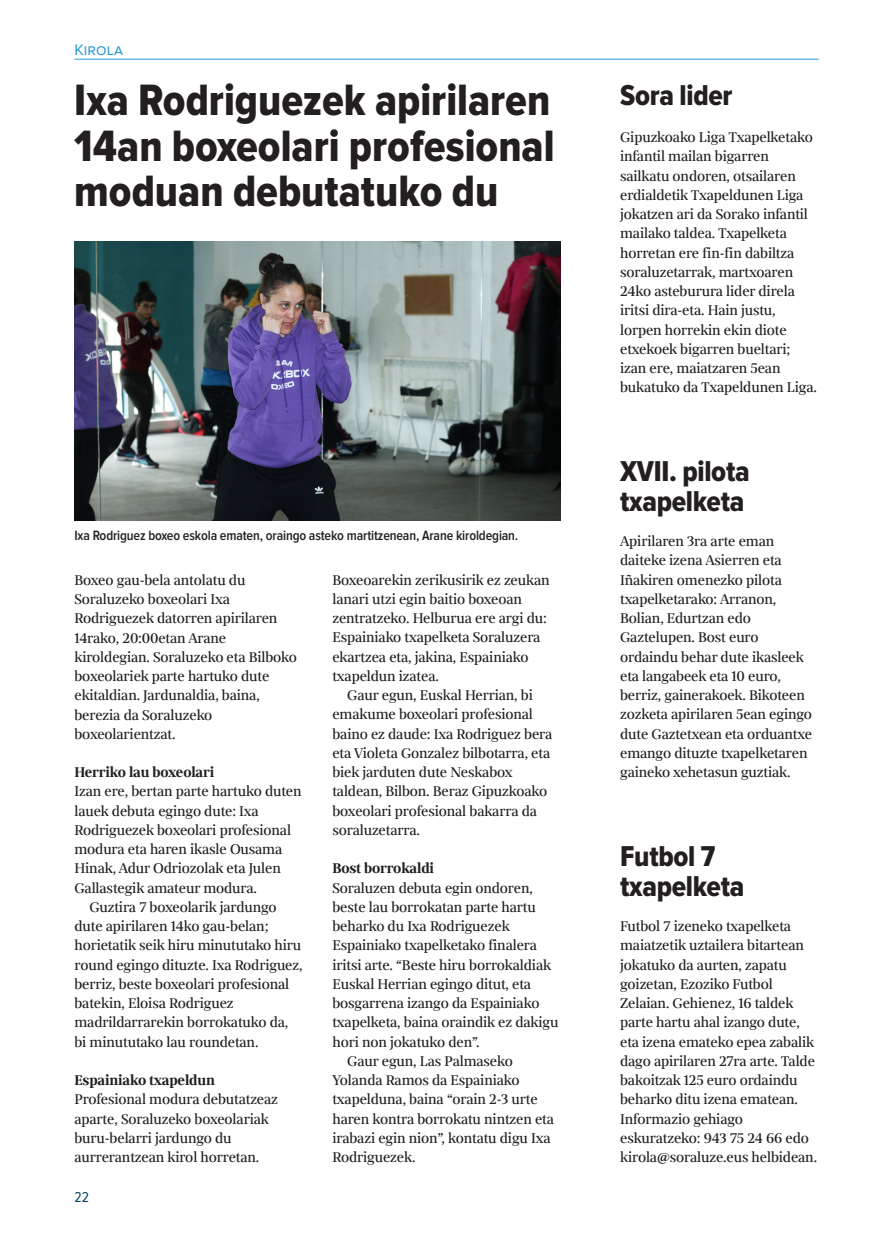
<style>
.page{position:relative;width:893px;height:1246px;background:#fff}
.page>*{position:absolute;margin:0;border:0;box-sizing:border-box;transform-origin:0 0}
.t1{font:45.5px/45.5px "Proxima Nova Cond Extrabld";color:#231f20;text-align:justify}
.t2{font:29.75px/29.8px "Proxima Nova Cond Extrabld";letter-spacing:-.01em;color:#231f20}
.t3{font:15.75px/19.2px "Milio";letter-spacing:-.01em;color:#231f20}
.t4{font:700 15.75px "Milio";letter-spacing:-.01em;color:#231f20}
.t5{font:15.75px "Proxima Nova S";letter-spacing:.005em;color:#2897d3}
.t6{font:14.88px "Proxima Nova Cond";color:#064362}
.t7{font:600 14px "Proxima Nova Cond";letter-spacing:-.01em;color:#231f20}
</style>
<div class="page">
<hr style="left:74px;top:59px;width:745px;height:1px;background:#2897d3">
<img style="left:74px;top:241px;width:486px;height:279px">
<p class="t5" style="left:74px;top:41px;width:50px">Kirola</p>
<h1 class="t1" style="left:74px;top:79px;width:482px">Ixa Rodriguezek apirilaren 14an boxeolari profesional moduan debutatuko du</h1>
<p class="t7" style="left:74px;top:527px;width:445px">Ixa Rodriguez boxeo eskola ematen, oraingo asteko martitzenean, Arane kiroldegian.</p>
<p class="t3" style="left:74px;top:570px;width:224px">Boxeo gau-bela antolatu du<br>Soraluzeko boxeolari Ixa<br>Rodriguezek datorren apirilaren<br>14rako, 20:00etan Arane kiroldegian. Soraluzeko eta Bilboko boxeolariek parte hartuko dute ekitaldian. Jardunaldia, baina, berezia da Soraluzeko boxeolarientzat.</p>
<p class="t4" style="left:74px;top:761px;width:141px">Herriko lau boxeolari</p>
<p class="t3" style="left:74px;top:781px;width:229px">Izan ere, bertan parte hartuko duten</p>
<p class="t3" style="left:74px;top:801px;width:186px">lauek debuta egingo dute: Ixa</p>
<p class="t3" style="left:74px;top:820px;width:218px">Rodriguezek boxeolari profesional</p>
<p class="t3" style="left:74px;top:839px;width:209px">modura eta haren ikasle Ousama</p>
<p class="t3" style="left:74px;top:858px;width:208px">Hinak, Adur Odriozolak eta Julen</p>
<p class="t3" style="left:74px;top:877px;width:184px">Gallastegik amateur modura.</p>
<p class="t3" style="left:89px;top:897px;width:189px">Guztira 7 boxeolarik jardungo</p>
<p class="t3" style="left:74px;top:916px;width:196px">dute apirilaren 14ko gau-belan;</p>
<p class="t3" style="left:74px;top:935px;width:228px">horietatik seik hiru minututako hiru</p>
<p class="t3" style="left:74px;top:954px;width:230px">round egingo dituzte. Ixa Rodriguez,</p>
<p class="t3" style="left:74px;top:974px;width:216px">berriz, beste boxeolari profesional</p>
<p class="t3" style="left:74px;top:993px;width:161px">batekin, Eloisa Rodriguez</p>
<p class="t3" style="left:74px;top:1012px;width:215px">madrildarrarekin borrokatuko da,</p>
<p class="t3" style="left:74px;top:1031px;width:185px">bi minututako lau roundetan.</p>
<p class="t4" style="left:74px;top:1069px;width:142px">Espainiako txapeldun</p>
<p class="t3" style="left:74px;top:1089px;width:205px">Profesional modura debutatzeaz aparte, Soraluzeko boxeolariak buru-belarri jardungo du aurrerantzean kirol horretan.</p>
<p class="t6" style="left:74px;top:1188px;width:16px">22</p>
<p class="t3" style="left:332px;top:570px;width:219px">Boxeoarekin zerikusirik ez zeukan lanari utzi egin baitio boxeoan zentratzeko. Helburua ere argi du:<br>Espainiako txapelketa Soraluzera ekartzea eta, jakina, Espainiako txapeldun izatea.</p>
<p class="t3" style="left:332px;top:685px;width:222px;text-indent:15px">Gaur egun, Euskal Herrian, bi emakume boxeolari profesional baino ez daude: Ixa Rodriguez bera eta Violeta Gonzalez bilbotarra, eta biek jarduten dute Neskabox taldean, Bilbon. Beraz Gipuzkoako boxeolari profesional bakarra da soraluzetarra.</p>
<p class="t4" style="left:332px;top:857px;width:103px">Bost borrokaldi</p>
<p class="t3" style="left:332px;top:877px;width:202px">Soraluzen debuta egin ondoren,</p>
<p class="t3" style="left:332px;top:897px;width:205px">beste lau borrokatan parte hartu</p>
<p class="t3" style="left:332px;top:916px;width:179px">beharko du Ixa Rodriguezek</p>
<p class="t3" style="left:332px;top:935px;width:206px">Espainiako txapelketako finalera</p>
<p class="t3" style="left:332px;top:954px;width:220px">iritsi arte. “Beste hiru borrokaldiak</p>
<p class="t3" style="left:332px;top:974px;width:200px">Euskal Herrian egingo ditut, eta</p>
<p class="t3" style="left:332px;top:993px;width:209px">bosgarrena izango da Espainiako</p>
<p class="t3" style="left:332px;top:1012px;width:228px">txapelketa, baina oraindik ez dakigu</p>
<p class="t3" style="left:332px;top:1031px;width:149px">hori non jokatuko den”.</p>
<p class="t3" style="left:347px;top:1051px;width:167px">Gaur egun, Las Palmaseko</p>
<p class="t3" style="left:332px;top:1070px;width:189px">Yolanda Ramos da Espainiako</p>
<p class="t3" style="left:332px;top:1089px;width:207px">txapelduna, baina “orain 2-3 urte</p>
<p class="t3" style="left:332px;top:1108px;width:223px">haren kontra borrokatu nintzen eta</p>
<p class="t3" style="left:332px;top:1127px;width:220px">irabazi egin nion”, kontatu digu Ixa</p>
<p class="t3" style="left:332px;top:1147px;width:85px">Rodriguezek.</p>
<h2 class="t2" style="left:620px;top:82px;width:114px">Sora lider</h2>
<p class="t3" style="left:620px;top:127px;width:198px">Gipuzkoako Liga Txapelketako infantil mailan bigarren sailkatu ondoren, otsailaren erdialdetik Txapeldunen Liga jokatzen ari da Sorako infantil mailako taldea. Txapelketa horretan ere fin-fin dabiltza soraluzetarrak, martxoaren<br>24ko asteburura lider direla iritsi dira-eta. Hain justu, lorpen horrekin ekin diote etxekoek bigarren bueltari; izan ere, maiatzaren 5ean bukatuko da Txapeldunen Liga.</p>
<h2 class="t2" style="left:620px;top:457px;width:131px">XVII. pilota txapelketa</h2>
<p class="t3" style="left:620px;top:531px;width:194px">Apirilaren 3ra arte eman daiteke izena Asierren eta<br>Iñakiren omenezko pilota txapelketarako: Arranon,<br>Bolian, Edurtzan edo<br>Gaztelupen. Bost euro ordaindu behar dute ikasleek eta langabeek eta 10 euro, berriz, gainerakoek. Bikoteen zozketa apirilaren 5ean egingo dute Gaztetxean eta orduantxe emango dituzte txapelketaren gaineko xehetasun guztiak.</p>
<h2 class="t2" style="left:620px;top:842px;width:126px">Futbol 7 txapelketa</h2>
<p class="t3" style="left:620px;top:916px;width:198px">Futbol 7 izeneko txapelketa maiatzetik uztailera bitartean jokatuko da aurten, zapatu goizetan, Ezoziko Futbol<br>Zelaian. Gehienez, 16 taldek parte hartu ahal izango dute, eta izena emateko epea zabalik dago apirilaren 27ra arte. Talde bakoitzak 125 euro ordaindu beharko ditu izena ematean.<br>Informazio gehiago eskuratzeko: 943 75 24 66 edo kirola@soraluze.eus helbidean.</p>
</div>
